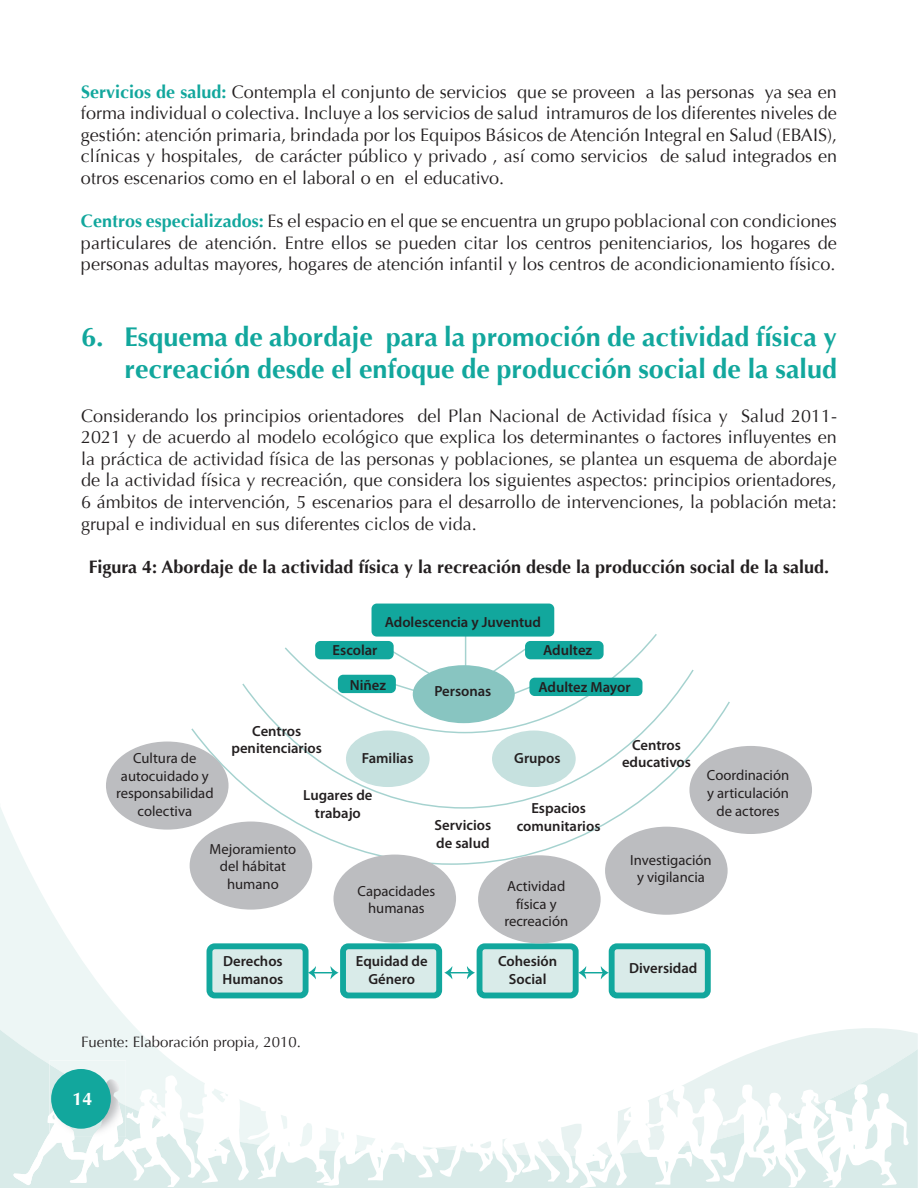
<style>
.page{position:relative;width:918px;height:1188px;background:#fff}
.page>*{position:absolute;margin:0;border:0;box-sizing:border-box;transform-origin:0 0}
.t1{font:700 27px/32.4px "Optima";color:#12a79d;text-align:right}
.t2{font:18px/21.6px "Optima";color:#231f20;text-align:justify}
.t3{font:700 18px "Optima";color:#231f20}
.t4{font:700 18px "Optima";color:#fff}
.t5{font:15px "Optima";color:#231f20}
.t6{font:600 14.7px/17.5px "Myriad Pro";color:#231f20;text-align:center}
.t7{font:14.7px/17.5px "Myriad Pro";color:#231f20;text-align:center}
.s1{font-weight:700;color:#12a79d}
</style>
<div class="page">
<svg style="left:0;top:807px;width:896px;height:223px"></svg>
<svg style="left:0;top:1030px;width:918px;height:158px"></svg>
<svg style="left:13px;top:1075px;width:896px;height:113px"></svg>
<img style="left:49px;top:1061px;width:77px;height:3px">
<img style="left:49px;top:1064px;width:77px;height:73px">
<img style="left:49px;top:1080px;width:25px;height:57px">
<img style="left:89px;top:1079px;width:34px;height:58px">
<div style="left:51px;top:1069px;width:60px;height:60px;background:#12a79d;border-radius:50%"></div>
<svg style="left:190px;top:701px;width:541px;height:165px"></svg>
<svg style="left:241px;top:669px;width:454px;height:140px"></svg>
<div style="left:209px;top:946px;width:97px;height:49px;background:#d9ebe9;border-radius:5px"></div>
<div style="left:207px;top:943px;width:102px;height:55px;border:6px solid #12a79d;border-radius:5px"></div>
<div style="left:343px;top:946px;width:96px;height:49px;background:#d9ebe9;border-radius:5px"></div>
<div style="left:340px;top:943px;width:102px;height:55px;border:6px solid #12a79d;border-radius:5px"></div>
<div style="left:480px;top:946px;width:96px;height:49px;background:#d9ebe9;border-radius:5px"></div>
<div style="left:477px;top:943px;width:102px;height:55px;border:6px solid #12a79d;border-radius:5px"></div>
<div style="left:612px;top:946px;width:96px;height:49px;background:#d9ebe9;border-radius:5px"></div>
<div style="left:609px;top:943px;width:102px;height:55px;border:6px solid #12a79d;border-radius:5px"></div>
<svg style="left:283px;top:632px;width:375px;height:102px"></svg>
<div style="left:372px;top:604px;width:182px;height:33px;background:#12a79d;border-radius:5px"></div>
<div style="left:315px;top:641px;width:79px;height:18px;background:#12a79d;border-radius:5px"></div>
<div style="left:338px;top:675px;width:58px;height:18px;background:#12a79d;border-radius:5px"></div>
<div style="left:525px;top:641px;width:79px;height:18px;background:#12a79d;border-radius:5px"></div>
<div style="left:529px;top:678px;width:113px;height:18px;background:#12a79d;border-radius:5px"></div>
<div style="left:413px;top:665px;width:102px;height:58px;background:#88c5c1;border-radius:50%"></div>
<div style="left:346px;top:731px;width:84px;height:56px;background:#c6e1df;border-radius:50%"></div>
<div style="left:492px;top:731px;width:84px;height:56px;background:#c6e1df;border-radius:50%"></div>
<div style="left:106px;top:742px;width:123px;height:88px;background:#bcbdc0;border-radius:50%"></div>
<div style="left:190px;top:822px;width:122px;height:88px;background:#bcbdc0;border-radius:50%"></div>
<div style="left:333px;top:855px;width:123px;height:88px;background:#bcbdc0;border-radius:50%"></div>
<div style="left:478px;top:855px;width:123px;height:88px;background:#bcbdc0;border-radius:50%"></div>
<div style="left:605px;top:827px;width:123px;height:88px;background:#bcbdc0;border-radius:50%"></div>
<div style="left:689px;top:746px;width:123px;height:88px;background:#bcbdc0;border-radius:50%"></div>
<svg style="left:308px;top:966px;width:31px;height:13px"></svg>
<svg style="left:444px;top:966px;width:31px;height:13px"></svg>
<svg style="left:578px;top:966px;width:31px;height:13px"></svg>
<p class="t2" style="left:81px;top:81px;width:758px"><span class="s1">Servicios de salud:</span> Contempla el conjunto de servicios que se proveen a las personas ya sea en forma individual o colectiva. Incluye a los servicios de salud intramuros de los diferentes niveles de gestión: atención primaria, brindada por los Equipos Básicos de Atención Integral en Salud (EBAIS), clínicas y hospitales, de carácter público y privado , así como servicios de salud integrados en otros escenarios como en el laboral o en el educativo.</p>
<p class="t2" style="left:81px;top:211px;width:757px"><span class="s1">Centros especializados:</span> Es el espacio en el que se encuentra un grupo poblacional con condiciones particulares de atención. Entre ellos se pueden citar los centros penitenciarios, los hogares de personas adultas mayores, hogares de atención infantil y los centros de acondicionamiento físico.</p>
<h1 class="t1" style="left:81px;top:321px;width:758px">6. Esquema de abordaje para la promoción de actividad física y recreación desde el enfoque de producción social de la salud</h1>
<p class="t2" style="left:81px;top:405px;width:758px">Considerando los principios orientadores del Plan Nacional de Actividad física y Salud 2011- 2021 y de acuerdo al modelo ecológico que explica los determinantes o factores influyentes en la práctica de actividad física de las personas y poblaciones, se plantea un esquema de abordaje de la actividad física y recreación, que considera los siguientes aspectos: principios orientadores, 6 ámbitos de intervención, 5 escenarios para el desarrollo de intervenciones, la población meta: grupal e individual en sus diferentes ciclos de vida.</p>
<p class="t3" style="left:89px;top:556px;width:742px">Figura 4: Abordaje de la actividad física y la recreación desde la producción social de la salud.</p>
<p class="t6" style="left:385px;top:613px;width:158px">Adolescencia y Juventud</p>
<p class="t6" style="left:543px;top:641px;width:51px">Adultez</p>
<p class="t6" style="left:538px;top:678px;width:94px">Adultez Mayor</p>
<p class="t6" style="left:333px;top:641px;width:46px">Escolar</p>
<p class="t6" style="left:350px;top:675px;width:38px">Niñez</p>
<p class="t6" style="left:434px;top:682px;width:59px">Personas</p>
<p class="t6" style="left:231px;top:722px;width:92px">Centros penitenciarios</p>
<p class="t6" style="left:362px;top:749px;width:53px">Familias</p>
<p class="t6" style="left:514px;top:749px;width:48px">Grupos</p>
<p class="t6" style="left:303px;top:786px;width:71px">Lugares de trabajo</p>
<p class="t7" style="left:116px;top:749px;width:99px">Cultura de autocuidado y responsabilidad colectiva</p>
<p class="t7" style="left:210px;top:840px;width:88px">Mejoramiento del hábitat humano</p>
<p class="t6" style="left:517px;top:799px;width:85px">Espacios comunitarios</p>
<p class="t6" style="left:434px;top:816px;width:58px;text-align:left">Servicios de salud</p>
<p class="t7" style="left:358px;top:882px;width:79px">Capacidades humanas</p>
<p class="t7" style="left:504px;top:877px;width:65px">Actividad física y recreación</p>
<p class="t6" style="left:222px;top:952px;width:62px;text-align:left">Derechos<br>Humanos</p>
<p class="t6" style="left:356px;top:952px;width:73px">Equidad de<br>Género</p>
<p class="t6" style="left:498px;top:952px;width:61px">Cohesión<br>Social</p>
<p class="t5" style="left:81px;top:1033px;width:221px">Fuente: Elaboración propia, 2010.</p>
<p class="t4" style="left:73px;top:1089px;width:22px">14</p>
<p class="t6" style="left:622px;top:736px;width:70px">Centros educativos</p>
<p class="t7" style="left:707px;top:766px;width:84px">Coordinación y articulación de actores</p>
<p class="t7" style="left:630px;top:851px;width:83px">Investigación y vigilancia</p>
<p class="t6" style="left:629px;top:959px;width:70px">Diversidad</p>
</div>
